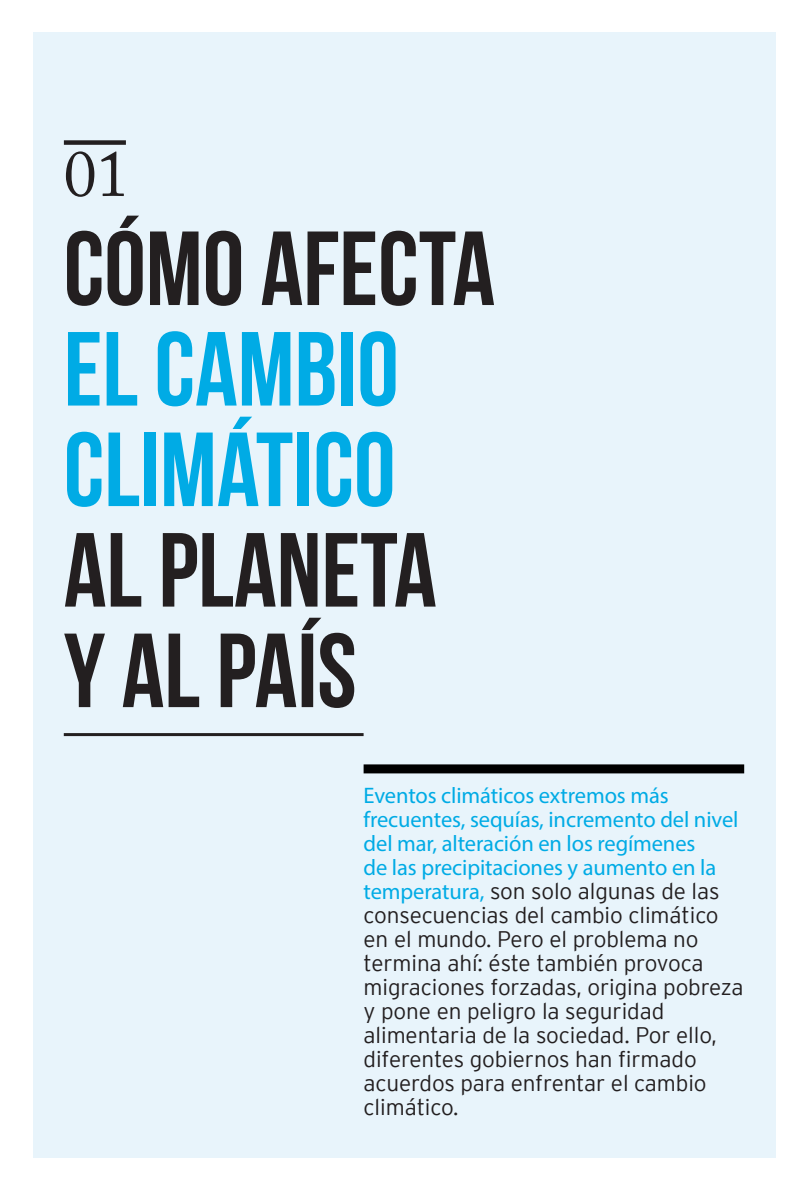
<style>
.page{position:relative;width:808px;height:1191px;background:#fff}
.page>*{position:absolute;margin:0;border:0;box-sizing:border-box;transform-origin:0 0}
.t1{font:105px/100.5px "Bebas Neue";color:#231f20}
.t2{font:105px/100.5px "Bebas Neue";color:#00abe5}
.t3{font:64.95px "Adobe Caslon Pro";color:#231f20}
.t4{font:300 22.5px/24px "Interstate";letter-spacing:-.005em;color:#231f20}
.t5{font:22.5px/24px "Myriad Pro";letter-spacing:-.005em;color:#00abe5}
.s1{font-family:"Myriad Pro";font-weight:400;color:#00abe5}
</style>
<div class="page">
<div style="left:33px;top:33px;width:742px;height:1125px;background:#e8f4fb"></div>
<div style="left:364px;top:764px;width:380px;height:9px;background:#000"></div>
<hr style="left:64px;top:733px;width:300px;height:3px;background:#231f20">
<div style="left:64px;top:140px;width:62px;height:5px;background:#231f20"></div>
<h2 class="t3" style="left:64px;top:135px;width:67px">01</h2>
<h1 class="t1" style="left:64px;top:218px;width:433px">CÓMO AFECTA</h1>
<h1 class="t2" style="left:64px;top:318px;width:336px">EL CAMBIO<br>CLIMÁTICO</h1>
<h1 class="t1" style="left:64px;top:519px;width:374px">AL PLANETA<br>Y AL PAÍS</h1>
<p class="t5" style="left:364px;top:783px;width:376px">Eventos climáticos extremos más frecuentes, sequías, incremento del nivel del mar, alteración en los regímenes<br>de las precipitaciones y aumento en la</p>
<p class="t4" style="left:364px;top:879px;width:382px"><span class="s1">temperatura,</span> son solo algunas de las consecuencias del cambio climático en el mundo. Pero el problema no termina ahí: éste también provoca migraciones forzadas, origina pobreza y pone en peligro la seguridad alimentaria de la sociedad. Por ello, diferentes gobiernos han firmado acuerdos para enfrentar el cambio climático.</p>
</div>
